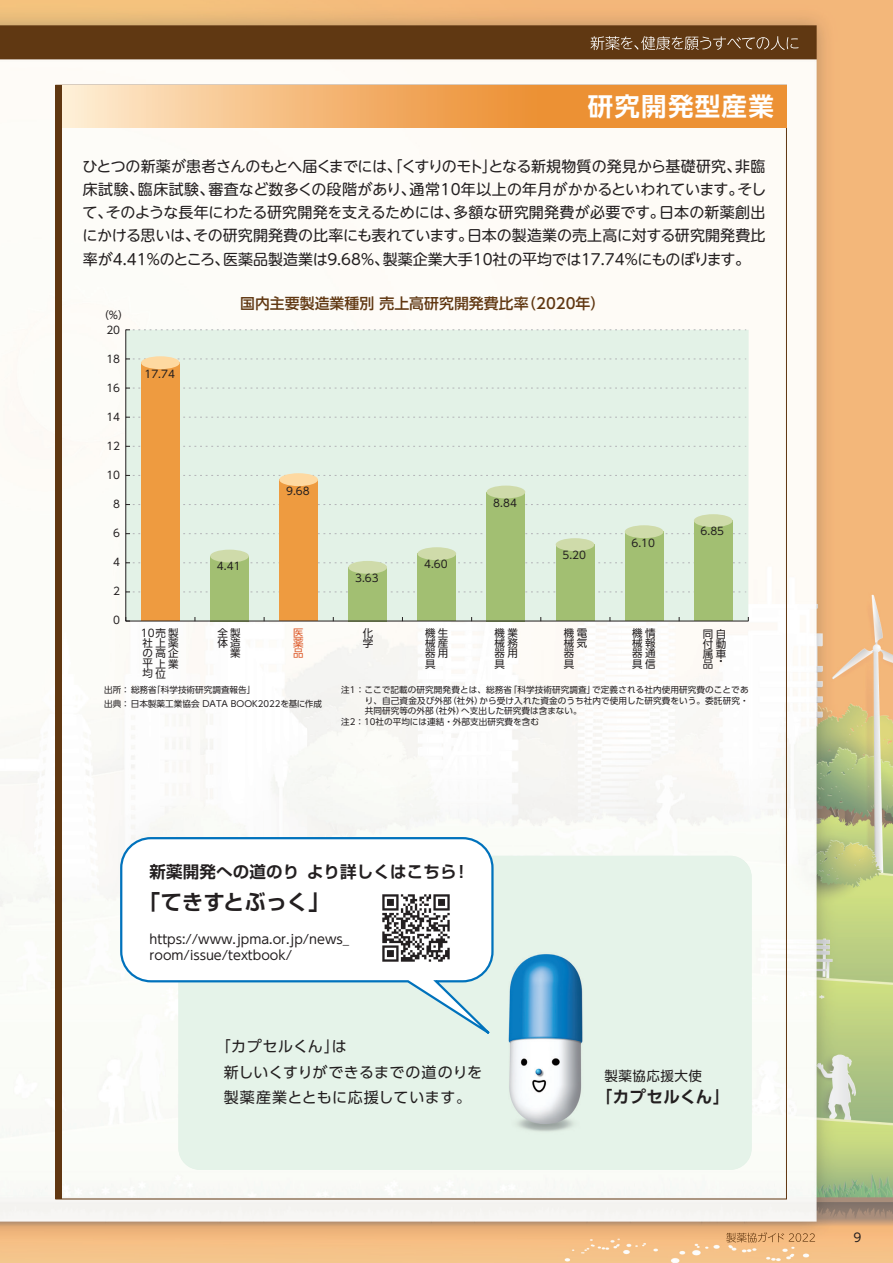
<style>
.page{position:relative;width:893px;height:1263px;background:#fff}
.page>*{position:absolute;margin:0;border:0;box-sizing:border-box;transform-origin:0 0}
.t1{font:700 25.5px "UD Shin Go Pro De";letter-spacing:.05em;color:#fff}
.t2{font:700 21px "Shin Go Pro De";letter-spacing:.025em;color:#231f20}
.t3{font:700 16.5px "Shin Go Pro De";letter-spacing:.01em;color:#231f20}
.t4{font:700 16.5px "UD Shin Go Pr 6 N De";letter-spacing:.005em;color:#231f20}
.t5{font:15px/23.2px "UD Shin M Go Pr 6 N";color:#231f20;text-align:justify}
.t6{font:15px/25.5px "UD Shin Go Pr 6 N";letter-spacing:.025em;color:#231f20}
.t7{font:14.85px "UD Shin Go Pr 6 N Medium 90 pv RKSJ H";letter-spacing:.005em;color:#603711}
.t8{font:13.5px "UD Shin Go Pr 6 N";letter-spacing:.04em;color:#231f20}
.t9{font:12.75px/16.5px "UD Shin Go Pr 6 N";color:#231f20}
.t10{font:12px "UD Shin Go Pr 6 N";color:#231f20}
.t11{font:10.5px "UD Shin Go Pr 6 N Regular 90 pv RKSJ H";letter-spacing:.225em;color:#231f20}
.t12{font:10.5px "UD Shin Go Pr 6 N Regular 90 pv RKSJ H";color:#dd5827}
.t13{font:8.55px/13.8px "UD Shin Go Pr 6 N Regular 90 pv RKSJ H";letter-spacing:.005em;color:#231f20}
</style>
<div class="page">
<img style="left:0;top:0;width:893px;height:1263px">
<svg style="left:591px;top:36px;width:208px;height:14px;background:#806142"></svg>
<svg style="left:726px;top:1232px;width:89px;height:10px"></svg>
<div style="left:126px;top:330px;width:623px;height:291px;background:#e3f2e7"></div>
<svg style="left:126px;top:591px;width:620px;height:1px"></svg>
<svg style="left:126px;top:562px;width:620px;height:1px"></svg>
<svg style="left:126px;top:533px;width:620px;height:1px"></svg>
<svg style="left:126px;top:504px;width:620px;height:1px"></svg>
<svg style="left:126px;top:475px;width:620px;height:1px"></svg>
<svg style="left:126px;top:446px;width:620px;height:1px"></svg>
<svg style="left:126px;top:417px;width:620px;height:1px"></svg>
<svg style="left:126px;top:388px;width:620px;height:1px"></svg>
<svg style="left:126px;top:359px;width:620px;height:1px"></svg>
<svg style="left:126px;top:329px;width:620px;height:1px"></svg>
<div style="left:694px;top:521px;width:38px;height:100px;background:#a2bf72"></div>
<div style="left:625px;top:532px;width:38px;height:89px;background:#a2bf72"></div>
<div style="left:556px;top:545px;width:38px;height:76px;background:#a2bf72"></div>
<div style="left:487px;top:492px;width:38px;height:129px;background:#a2bf72"></div>
<div style="left:417px;top:554px;width:39px;height:67px;background:#a2bf72"></div>
<div style="left:348px;top:567px;width:39px;height:54px;background:#a2bf72"></div>
<div style="left:279px;top:480px;width:39px;height:141px;background:#ee9b40"></div>
<div style="left:210px;top:556px;width:39px;height:65px;background:#a2bf72"></div>
<div style="left:141px;top:363px;width:39px;height:258px;background:#ee9b40"></div>
<div style="left:348px;top:561px;width:39px;height:13px;background:#cfdbaa;border-radius:50%"></div>
<div style="left:279px;top:473px;width:39px;height:13px;background:#fed9a1;border-radius:50%"></div>
<div style="left:487px;top:486px;width:38px;height:12px;background:#cfdbaa;border-radius:50%"></div>
<div style="left:417px;top:547px;width:39px;height:13px;background:#cfdbaa;border-radius:50%"></div>
<div style="left:210px;top:550px;width:39px;height:12px;background:#cfdbaa;border-radius:50%"></div>
<div style="left:141px;top:356px;width:39px;height:13px;background:#fed9a1;border-radius:50%"></div>
<div style="left:556px;top:538px;width:38px;height:13px;background:#cfdbaa;border-radius:50%"></div>
<div style="left:625px;top:525px;width:38px;height:13px;background:#cfdbaa;border-radius:50%"></div>
<div style="left:694px;top:514px;width:38px;height:13px;background:#cfdbaa;border-radius:50%"></div>
<hr style="left:126px;top:621px;width:622px;height:1px;background:#231f20">
<hr style="left:125px;top:330px;width:1px;height:291px;background:#231f20">
<svg style="left:125px;top:617px;width:5px;height:5px"></svg>
<svg style="left:62px;top:85px;width:725px;height:43px;background:#f2ad65"></svg>
<div style="left:55px;top:85px;width:7px;height:1114px;background:#603711"></div>
<img style="left:178px;top:856px;width:574px;height:314px">
<svg style="left:119px;top:836px;width:387px;height:211px"></svg>
<img style="left:373px;top:886px;width:85px;height:85px">
<h1 class="t1" style="left:588px;top:86px;width:188px">研究開発型産業</h1>
<p class="t5" style="left:82px;top:153px;width:685px">ひとつの新薬が患者さんのもとへ届くまでには、「くすりのモト」となる新規物質の発見から基礎研究、非臨床試験、臨床試験、審査など数多くの段階があり、通常10年以上の年月がかかるといわれています。そして、そのような長年にわたる研究開発を支えるためには、多額な研究開発費が必要です。日本の新薬創出にかける思いは、その研究開発費の比率にも表れています。日本の製造業の売上高に対する研究開発費比率が4.41％のところ、医薬品製造業は9.68％、製薬企業大手10社の平均では17.74％にものぼります。</p>
<p class="t11" style="left:98px;top:306px;width:32px">（%）</p>
<p class="t11" style="left:106px;top:321px;width:15px">20</p>
<p class="t11" style="left:106px;top:350px;width:15px">18</p>
<p class="t11" style="left:106px;top:379px;width:15px">16</p>
<p class="t11" style="left:106px;top:408px;width:15px">14</p>
<p class="t11" style="left:106px;top:437px;width:15px">12</p>
<p class="t11" style="left:106px;top:466px;width:15px">10</p>
<p class="t11" style="left:113px;top:495px;width:8px">8</p>
<p class="t11" style="left:113px;top:524px;width:8px">6</p>
<p class="t11" style="left:113px;top:553px;width:8px">4</p>
<p class="t11" style="left:113px;top:582px;width:8px">2</p>
<p class="t11" style="left:113px;top:612px;width:8px">0</p>
<p class="t11" style="left:144px;top:365px;width:32px">17.74</p>
<p class="t7" style="left:240px;top:291px;width:367px">国内主要製造業種別 売上高研究開発費比率（2020年）</p>
<p class="t11" style="left:217px;top:558px;width:25px">4.41</p>
<p class="t11" style="left:286px;top:482px;width:25px">9.68</p>
<p class="t11" style="left:355px;top:570px;width:25px">3.63</p>
<p class="t11" style="left:424px;top:556px;width:25px">4.60</p>
<p class="t11" style="left:493px;top:494px;width:25px">8.84</p>
<p class="t11" style="left:562px;top:546px;width:25px">5.20</p>
<p class="t11" style="left:631px;top:534px;width:25px">6.10</p>
<p class="t11" style="left:701px;top:523px;width:25px">6.85</p>
<p class="t11" style="left:141px;top:625px;width:39px">10売製</p>
<p class="t11" style="left:143px;top:665px;width:25px">均位</p>
<p class="t11" style="left:143px;top:635px;width:38px">社上薬</p>
<p class="t11" style="left:143px;top:645px;width:38px">の高企</p>
<p class="t11" style="left:143px;top:655px;width:38px">平上業</p>
<p class="t11" style="left:217px;top:625px;width:25px">全製</p>
<p class="t11" style="left:217px;top:635px;width:25px">体造</p>
<p class="t11" style="left:230px;top:645px;width:12px">業</p>
<p class="t12" style="left:293px;top:625px;width:12px">医</p>
<p class="t12" style="left:293px;top:635px;width:12px">薬</p>
<p class="t12" style="left:293px;top:645px;width:12px">品</p>
<p class="t13" style="left:104px;top:683px;width:219px">出所：総務省「科学技術研究調査報告」<br>出典：日本製薬工業協会 DATA BOOK2022を基に作成</p>
<p class="t11" style="left:494px;top:625px;width:25px">機業</p>
<p class="t11" style="left:494px;top:655px;width:12px">具</p>
<p class="t11" style="left:564px;top:625px;width:25px">機電</p>
<p class="t11" style="left:564px;top:655px;width:12px">具</p>
<p class="t11" style="left:632px;top:625px;width:25px">機情</p>
<p class="t11" style="left:425px;top:625px;width:25px">機生</p>
<p class="t11" style="left:425px;top:655px;width:12px">具</p>
<p class="t11" style="left:363px;top:625px;width:12px">化</p>
<p class="t11" style="left:703px;top:625px;width:25px">同自</p>
<p class="t11" style="left:703px;top:655px;width:12px">品</p>
<p class="t13" style="left:341px;top:683px;width:409px">注1：ここで記載の研究開発費とは、総務省「科学技術研究調査」で定義される社内使用研究費のことであ</p>
<p class="t13" style="left:365px;top:693px;width:385px">り、自己資金及び外部（社外）から受け入れた資金のうち社内で使用した研究費をいう。委託研究・</p>
<p class="t13" style="left:365px;top:704px;width:218px">共同研究等の外部（社外）へ支出した研究費は含まない。</p>
<p class="t13" style="left:341px;top:714px;width:199px">注2：10社の平均には連結・外部支出研究費を含む</p>
<p class="t11" style="left:363px;top:635px;width:12px">学</p>
<p class="t11" style="left:564px;top:635px;width:25px">械気</p>
<p class="t11" style="left:494px;top:635px;width:25px">械務</p>
<p class="t11" style="left:632px;top:635px;width:25px">械報</p>
<p class="t11" style="left:425px;top:635px;width:25px">械産</p>
<p class="t11" style="left:703px;top:635px;width:25px">付動</p>
<p class="t11" style="left:632px;top:645px;width:25px">器通</p>
<p class="t11" style="left:494px;top:645px;width:25px">器用</p>
<p class="t11" style="left:564px;top:645px;width:12px">器</p>
<p class="t11" style="left:425px;top:645px;width:25px">器用</p>
<p class="t11" style="left:703px;top:645px;width:25px">属車</p>
<p class="t11" style="left:632px;top:655px;width:25px">具信</p>
<p class="t11" style="left:716px;top:652px;width:12px">・</p>
<p class="t3" style="left:150px;top:858px;width:321px">新薬開発への道のり より詳しくはこちら！</p>
<h2 class="t2" style="left:139px;top:885px;width:192px">「てきすとぶっく」</h2>
<p class="t9" style="left:150px;top:930px;width:201px">https://www.jpma.or.jp/news_ room/issue/textbook/</p>
<p class="t6" style="left:224px;top:1033px;width:260px;text-indent:-8px">「カプセルくん」は<br>新しいくすりができるまでの道のりを製薬産業とともに応援しています。</p>
<p class="t8" style="left:604px;top:1065px;width:99px">製薬協応援大使</p>
<p class="t4" style="left:596px;top:1083px;width:135px">「カプセルくん」</p>
<p class="t10" style="left:854px;top:1228px;width:9px">9</p>
</div>
